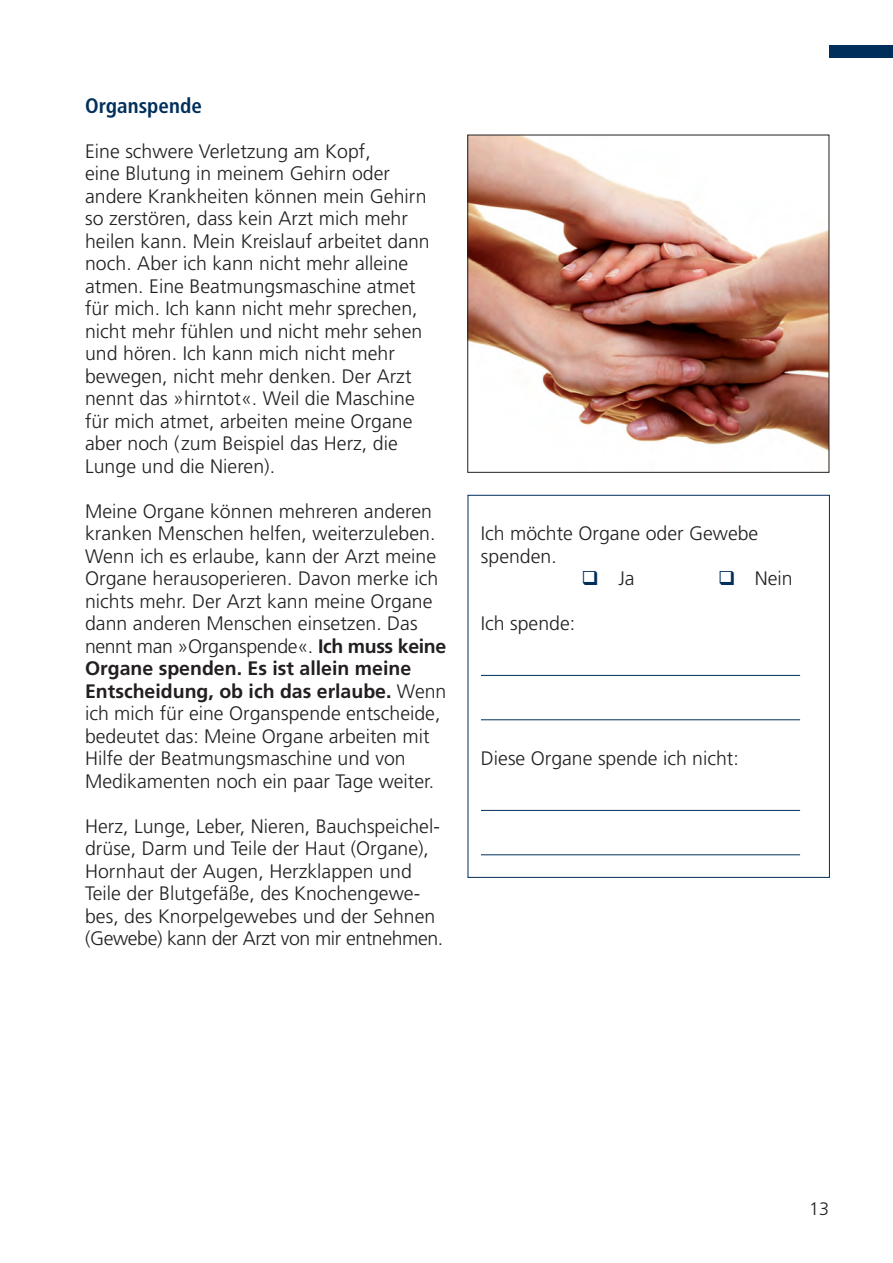
<style>
.page{position:relative;width:893px;height:1263px;background:#fff}
.page>*{position:absolute;margin:0;border:0;box-sizing:border-box;transform-origin:0 0}
.t1{font:700 condensed 21px "Frutiger";color:#002f5b}
.t2{font:300 19.5px/22.5px "Frutiger";color:#231f20}
.t3{font:300 18px "Frutiger";color:#231f20}
.s1{font-weight:700}
.s2{color:#002f5b}
</style>
<div class="page">
<div style="left:468px;top:495px;width:362px;height:383px;border:1px solid #002f5b"></div>
<hr style="left:481px;top:675px;width:319px;height:1px;background:#002f5b">
<hr style="left:481px;top:810px;width:319px;height:1px;background:#002f5b">
<hr style="left:481px;top:719px;width:319px;height:1px;background:#002f5b">
<hr style="left:481px;top:854px;width:319px;height:1px;background:#002f5b">
<div style="left:829px;top:45px;width:64px;height:13px;background:#002f5b"></div>
<img style="left:469px;top:137px;width:358px;height:314px">
<div style="left:467px;top:135px;width:362px;height:338px;border:1px solid #231f20"></div>
<p class="t1" style="left:85px;top:93px;width:118px">Organspende</p>
<p class="t2" style="left:85px;top:139px;width:346px">Eine schwere Verletzung am Kopf,<br>eine Blutung in meinem Gehirn oder andere Krankheiten können mein Gehirn so zerstören, dass kein Arzt mich mehr heilen kann. Mein Kreislauf arbeitet dann noch. Aber ich kann nicht mehr alleine atmen. Eine Beatmungsmaschine atmet für mich. Ich kann nicht mehr sprechen, nicht mehr fühlen und nicht mehr sehen und hören. Ich kann mich nicht mehr bewegen, nicht mehr denken. Der Arzt nennt das »hirntot«. Weil die Maschine für mich atmet, arbeiten meine Organe aber noch (zum Beispiel das Herz, die Lunge und die Nieren).</p>
<p class="t2" style="left:85px;top:500px;width:363px">Meine Organe können mehreren anderen kranken Menschen helfen, weiterzuleben.<br>Wenn ich es erlaube, kann der Arzt meine Organe herausoperieren. Davon merke ich nichts mehr. Der Arzt kann meine Organe dann anderen Menschen einsetzen. Das nennt man »Organspende«. <span class="s1">Ich muss keine Organe spenden. Es ist allein meine Entscheidung, ob ich das erlaube.</span> Wenn ich mich für eine Organspende entscheide, bedeutet das: Meine Organe arbeiten mit Hilfe der Beatmungsmaschine und von Medikamenten noch ein paar Tage weiter.</p>
<p class="t2" style="left:85px;top:815px;width:360px">Herz, Lunge, Leber, Nieren, Bauchspeichel&shy;drüse, Darm und Teile der Haut (Organe), Hornhaut der Augen, Herzklappen und Teile der Blutgefäße, des Knochengewe&shy;bes, des Knorpelgewebes und der Sehnen (Gewebe) kann der Arzt von mir entnehmen.</p>
<p class="t2" style="left:481px;top:522px;width:279px">Ich möchte Organe oder Gewebe spenden.</p>
<p class="t2" style="left:581px;top:567px;width:55px"><span class="s2">❑</span> Ja</p>
<p class="t2" style="left:718px;top:567px;width:76px"><span class="s2">❑</span> Nein</p>
<p class="t2" style="left:481px;top:612px;width:96px">Ich spende:</p>
<p class="t2" style="left:481px;top:747px;width:259px">Diese Organe spende ich nicht:</p>
<p class="t3" style="left:809px;top:1199px;width:22px">13</p>
</div>
